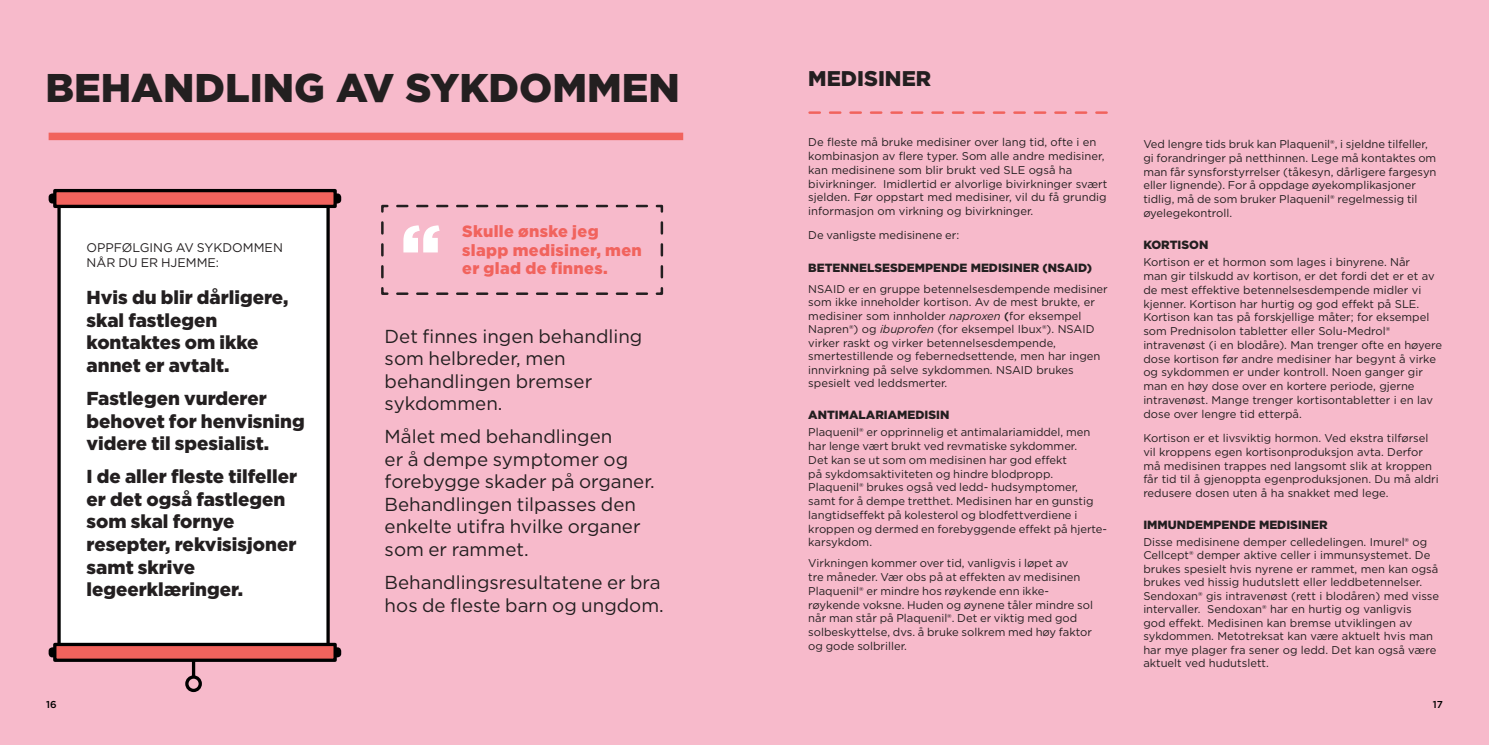
<style>
.page{position:relative;width:1489px;height:745px;background:#fff}
.page>*{position:absolute;margin:0;border:0;box-sizing:border-box;transform-origin:0 0}
.Headline_main{font:900 40px "Gotham";color:#231f20}
.Subheadline_2{font:900 21.25px "Gotham";color:#231f20}
._4_0_0___Labeur_-_8{font:18.75px/22.5px "Gotham";color:#231f20}
._4_0_0___Labeur_-_8-2{font:900 18.75px/22.5px "Gotham";color:#231f20}
._4_0_0___Labeur_-_8-3{font:900 16.25px "Gotham";letter-spacing:.02em;color:#f1635d}
._4_0_0___Labeur_-_8-4{font:12.5px "Gotham";color:#231f20}
.Header_paragraph{font:900 11.88px "Gotham";color:#231f20}
.Body_paragraph{font:900 11.88px "Gotham";color:#231f20}
.Body_paragraph-2{font:11.25px/13.5px "Gotham";color:#231f20}
._4_0_0___Labeur_-_8-5{font:11.25px/13.8px "Gotham";color:#231f20}
.Subheadline_2-2{font:11.25px/13.8px "Gotham";color:#231f20}
.Paragraph_Style_1{font:500 10px "Gotham";color:#000}
.s1{font-style:italic}
.s2{font-weight:500}
</style>
<div class="page">
<div style="left:0;top:0;width:1488px;height:744px;background:#f7bacb"></div>
<div style="left:49px;top:132px;width:634px;height:8px;background:#f1635d"></div>
<div style="left:57px;top:203px;width:273px;height:443px;background:#fff;border:3px solid #000"></div>
<svg style="left:809px;top:111px;width:297px;height:3px"></svg>
<div style="left:49px;top:193px;width:14px;height:10px;background:#000;border-radius:4px"></div>
<div style="left:327px;top:193px;width:14px;height:10px;background:#000;border-radius:4px"></div>
<div style="left:53px;top:189px;width:284px;height:19px;background:#f1635d;border:3px solid #000"></div>
<hr style="left:192px;top:659px;width:3px;height:16px;background:#000">
<div style="left:185px;top:675px;width:17px;height:16px;border:3px solid #000;border-radius:50%"></div>
<svg style="left:381px;top:204px;width:283px;height:91px"></svg>
<div style="left:49px;top:647px;width:14px;height:10px;background:#000;border-radius:4px"></div>
<div style="left:327px;top:647px;width:14px;height:10px;background:#000;border-radius:4px"></div>
<div style="left:53px;top:642px;width:284px;height:19px;background:#f1635d;border:3px solid #000"></div>
<p class="Headline_main" style="left:45px;top:64px;width:636px">BEHANDLING AV SYKDOMMEN</p>
<p class="_4_0_0___Labeur_-_8-4" style="left:87px;top:239px;width:198px">OPPFØLGING AV SYKDOMMEN</p>
<p class="_4_0_0___Labeur_-_8-4" style="left:87px;top:254px;width:134px">NÅR DU ER HJEMME:</p>
<p class="_4_0_0___Labeur_-_8-2" style="left:87px;top:286px;width:203px">Hvis du blir dårligere, skal fastlegen kontaktes om ikke annet er avtalt.</p>
<p class="_4_0_0___Labeur_-_8-2" style="left:87px;top:386px;width:220px">Fastlegen vurderer behovet for henvisning videre til spesialist.</p>
<p class="_4_0_0___Labeur_-_8-2" style="left:87px;top:464px;width:212px">I de aller fleste tilfeller er det også fastlegen som skal fornye resepter, rekvisisjoner samt skrive legeerklæringer.</p>
<p class="_4_0_0___Labeur_-_8-3" style="left:462px;top:222px;width:138px">Skulle ønske jeg</p>
<p class="_4_0_0___Labeur_-_8-3" style="left:462px;top:240px;width:181px">slapp medisiner, men</p>
<p class="_4_0_0___Labeur_-_8-3" style="left:462px;top:259px;width:147px">er glad de finnes.</p>
<p class="_4_0_0___Labeur_-_8" style="left:384px;top:324px;width:259px">Det finnes ingen behandling som helbreder, men behandlingen bremser sykdommen.</p>
<p class="_4_0_0___Labeur_-_8" style="left:384px;top:425px;width:272px">Målet med behandlingen<br>er å dempe symptomer og forebygge skader på organer.<br>Behandlingen tilpasses den enkelte utifra hvilke organer som er rammet.</p>
<p class="_4_0_0___Labeur_-_8" style="left:384px;top:570px;width:281px">Behandlingsresultatene er bra hos de fleste barn og ungdom.</p>
<p class="Subheadline_2" style="left:808px;top:66px;width:124px">MEDISINER</p>
<p class="Subheadline_2-2" style="left:808px;top:135px;width:300px">De fleste må bruke medisiner over lang tid, ofte i en kombinasjon av flere typer. Som alle andre medisiner, kan medisinene som blir brukt ved SLE også ha bivirkninger. Imidlertid er alvorlige bivirkninger svært sjelden. Før oppstart med medisiner, vil du få grundig informasjon om virkning og bivirkninger.</p>
<p class="_4_0_0___Labeur_-_8-5" style="left:808px;top:228px;width:152px">De vanligste medisinene er:</p>
<p class="Header_paragraph" style="left:808px;top:261px;width:285px">BETENNELSESDEMPENDE MEDISINER (NSAID)</p>
<p class="Body_paragraph-2" style="left:808px;top:282px;width:301px">NSAID er en gruppe betennelsesdempende medisiner som ikke inneholder kortison. Av de mest brukte, er medisiner som innholder <span class="s1">naproxen</span> <span class="s2">(</span>for eksempel Napren®) og <span class="s1">ibuprofen</span> (for eksempel Ibux®). NSAID virker raskt og virker betennelsesdempende, smertestillende og febernedsettende, men har ingen innvirkning på selve sykdommen. NSAID brukes spesielt ved leddsmerter.</p>
<p class="Body_paragraph" style="left:808px;top:407px;width:142px">ANTIMALARIAMEDISIN</p>
<p class="_4_0_0___Labeur_-_8-5" style="left:808px;top:425px;width:300px">Plaquenil® er opprinnelig et antimalariamiddel, men har lenge vært brukt ved revmatiske sykdommer.<br>Det kan se ut som om medisinen har god effekt<br>på sykdomsaktiviteten og hindre blodpropp.<br>Plaquenil® brukes også ved ledd- hudsymptomer, samt for å dempe tretthet. Medisinen har en gunstig langtidseffekt på kolesterol og blodfettverdiene i kroppen og dermed en forebyggende effekt på hjerte&shy;karsykdom.</p>
<p class="_4_0_0___Labeur_-_8-5" style="left:808px;top:555px;width:286px">Virkningen kommer over tid, vanligvis i løpet av<br>tre måneder. Vær obs på at effekten av medisinen Plaquenil® er mindre hos røykende enn ikke&shy;røykende voksne. Huden og øynene tåler mindre sol når man står på Plaquenil®. Det er viktig med god solbeskyttelse, dvs. å bruke solkrem med høy faktor og gode solbriller.</p>
<p class="_4_0_0___Labeur_-_8-5" style="left:1143px;top:137px;width:295px">Ved lengre tids bruk kan Plaquenil®, i sjeldne tilfeller, gi forandringer på netthinnen. Lege må kontaktes om man får synsforstyrrelser (tåkesyn, dårligere fargesyn eller lignende). For å oppdage øyekomplikasjoner tidlig, må de som bruker Plaquenil® regelmessig til øyelegekontroll.</p>
<p class="Header_paragraph" style="left:1143px;top:238px;width:67px">KORTISON</p>
<p class="Body_paragraph-2" style="left:1143px;top:255px;width:293px">Kortison er et hormon som lages i binyrene. Når man gir tilskudd av kortison, er det fordi det er et av de mest effektive betennelsesdempende midler vi kjenner. Kortison har hurtig og god effekt på SLE.</p>
<p class="Body_paragraph-2" style="left:1143px;top:310px;width:300px">Kortison kan tas på forskjellige måter; for eksempel som Prednisolon tabletter eller Solu-Medrol® intravenøst (i en blodåre). Man trenger ofte en høyere dose kortison før andre medisiner har begynt å virke og sykdommen er under kontroll. Noen ganger gir man en høy dose over en kortere periode, gjerne intravenøst. Mange trenger kortisontabletter i en lav dose over lengre tid etterpå.</p>
<p class="Body_paragraph-2" style="left:1143px;top:431px;width:297px">Kortison er et livsviktig hormon. Ved ekstra tilførsel vil kroppens egen kortisonproduksjon avta. Derfor må medisinen trappes ned langsomt slik at kroppen får tid til å gjenoppta egenproduksjonen. Du må aldri redusere dosen uten å ha snakket med lege.</p>
<p class="Header_paragraph" style="left:1143px;top:517px;width:186px">IMMUNDEMPENDE MEDISINER</p>
<p class="Body_paragraph-2" style="left:1143px;top:534px;width:297px">Disse medisinene demper celledelingen. Imurel® og Cellcept® demper aktive celler i immunsystemet. De brukes spesielt hvis nyrene er rammet, men kan også brukes ved hissig hudutslett eller leddbetennelser.<br>Sendoxan® gis intravenøst (rett i blodåren) med visse intervaller. Sendoxan® har en hurtig og vanligvis<br>god effekt. Medisinen kan bremse utviklingen av sykdommen. Metotreksat kan være aktuelt hvis man har mye plager fra sener og ledd. Det kan også være aktuelt ved hudutslett.</p>
<p class="Paragraph_Style_1" style="left:46px;top:697px;width:12px">16</p>
<p class="Paragraph_Style_1" style="left:1432px;top:697px;width:12px">17</p>
</div>
